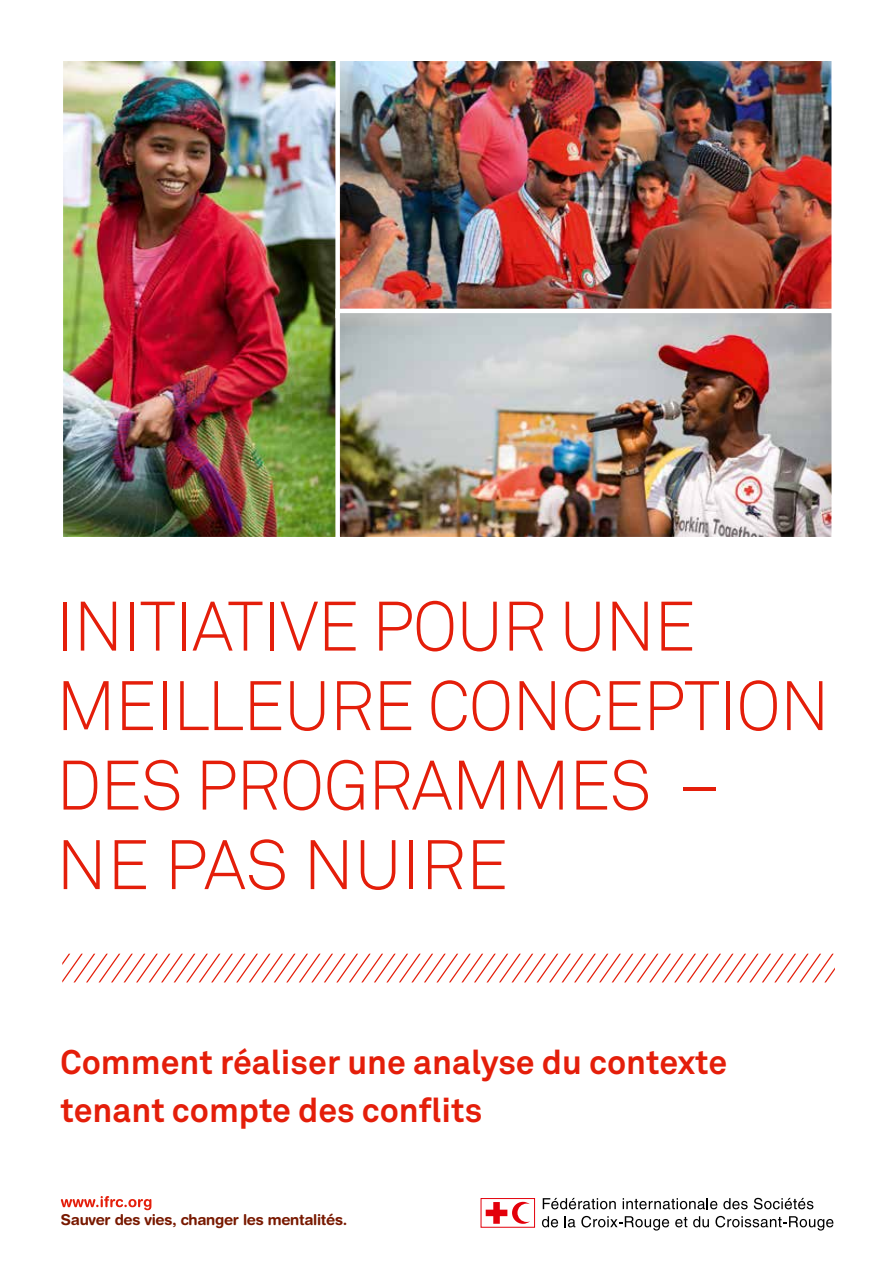
<style>
.page{position:relative;width:893px;height:1263px;background:#fff}
.page>*{position:absolute;margin:0;border:0;box-sizing:border-box;transform-origin:0 0}
.t1{font:300 69px/79.5px "Akkurat";letter-spacing:-.015em;color:#e41e0a}
.t2{font:700 33.75px/48px "Akkurat";color:#e41e0a}
.t3{font:700 15px "Helvetica Rounded LT Std";letter-spacing:-.02em;color:#781900}
</style>
<div class="page">
<img style="left:64px;top:62px;width:271px;height:474px">
<div style="left:59px;top:57px;width:410px;height:484px;border:4px solid #fff"></div>
<svg style="left:62px;top:954px;width:773px;height:28px"></svg>
<img style="left:340px;top:62px;width:491px;height:247px">
<div style="left:335px;top:57px;width:501px;height:261px;border:4px solid #fff"></div>
<img style="left:340px;top:314px;width:491px;height:222px">
<div style="left:335px;top:309px;width:501px;height:232px;border:4px solid #fff"></div>
<svg style="left:486px;top:1202px;width:44px;height:22px"></svg>
<div style="left:481px;top:1198px;width:54px;height:30px;border:1px solid #e3000b"></div>
<svg style="left:543px;top:1198px;width:73px;height:11px"></svg>
<svg style="left:623px;top:1198px;width:94px;height:11px"></svg>
<svg style="left:723px;top:1198px;width:25px;height:11px"></svg>
<svg style="left:754px;top:1198px;width:59px;height:11px"></svg>
<svg style="left:542px;top:1216px;width:16px;height:11px"></svg>
<svg style="left:565px;top:1216px;width:10px;height:11px"></svg>
<svg style="left:581px;top:1216px;width:88px;height:14px"></svg>
<svg style="left:675px;top:1217px;width:12px;height:10px"></svg>
<svg style="left:693px;top:1216px;width:16px;height:11px"></svg>
<svg style="left:715px;top:1216px;width:118px;height:14px"></svg>
<svg style="left:61px;top:1196px;width:90px;height:14px"></svg>
<p class="t1" style="left:56px;top:585px;width:775px">INITIATIVE POUR UNE<br>MEILLEURE CONCEPTION<br>DES PROGRAMMES –<br>NE PAS NUIRE</p>
<p class="t2" style="left:61px;top:1037px;width:668px">Comment réaliser une analyse du contexte tenant compte des conflits</p>
<p class="t3" style="left:61px;top:1210px;width:288px">Sauver des vies, changer les mentalités.</p>
</div>
